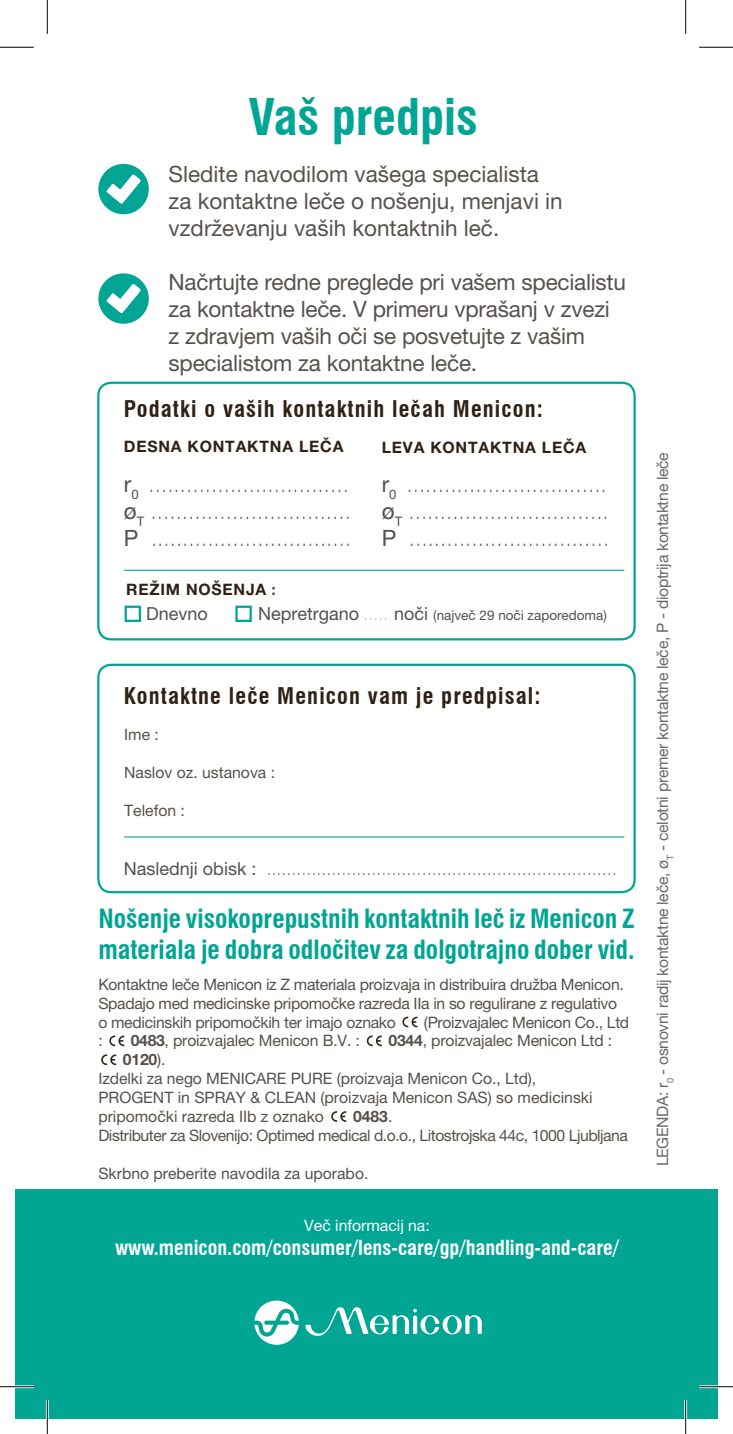
<style>
.page{position:relative;width:733px;height:1434px;background:#fff}
.page>*{position:absolute;margin:0;border:0;box-sizing:border-box;transform-origin:0 0}
.Titre_C22{font:700 condensed 49.5px "Swiss 721 BT";color:#00a594}
.t1{font:700 condensed 25.88px/31.1px "Swiss 721 BT";color:#00a594}
.Body_C10_roman{font:22.5px/27px "Helvetica Neue LT Pro";letter-spacing:-.01em;color:#57514d}
.t2{font:100 22.5px "Helvetica Neue LT Pro";color:#55504b}
.t3{font:700 condensed 22.5px "Swiss 721 BT";letter-spacing:.05em;color:#2f2116}
.Titre_C22-2{font:700 condensed 20.25px "Swiss 721 BT";color:#fff}
.t4{font:100 18px "Helvetica Neue LT Pro";color:#55504b}
.t5{font:18px "Helvetica Neue LT Pro";color:#55504b}
.t6{font:15.75px/18.9px "Helvetica Neue LT Pro";letter-spacing:-.02em;color:#55504b}
.t7{font:15.75px/18.9px "Helvetica Neue LT Pro";color:#55504b}
.t8{font:15.75px "Helvetica Neue LT Pro";letter-spacing:-.02em;color:#6c6864}
.t9{font:700 15.75px "Helvetica Neue LT Pro";letter-spacing:.05em;color:#2f2116}
.t10{font:15.75px "Helvetica Neue LT Pro";color:#fff}
.t11{font:700 15.75px "Helvetica Neue LT Pro";letter-spacing:-.005em;color:#55504b}
.t12{font:13.5px "Helvetica Neue LT Pro";color:#55504b}
.s1{font-weight:400}
.s2{color:#55504b}
.s3{font-size:18px}
.s4{font-weight:200;font-style:italic;font-size:18px}
.s5{font-weight:700}
</style>
<div class="page">
<div style="left:15px;top:1189px;width:702px;height:230px;background:#00a594"></div>
<div style="left:98px;top:164px;width:51px;height:50px;background:#00a594;border-radius:50%"></div>
<svg style="left:106px;top:174px;width:35px;height:30px"></svg>
<div style="left:98px;top:273px;width:51px;height:51px;background:#00a594;border-radius:50%"></div>
<svg style="left:106px;top:284px;width:35px;height:29px"></svg>
<svg style="left:402px;top:1017px;width:15px;height:10px"></svg>
<svg style="left:109px;top:1035px;width:15px;height:11px"></svg>
<svg style="left:366px;top:1035px;width:15px;height:11px"></svg>
<svg style="left:101px;top:1054px;width:15px;height:11px"></svg>
<svg style="left:331px;top:1111px;width:15px;height:11px"></svg>
<svg style="left:254px;top:1300px;width:44px;height:45px"></svg>
<svg style="left:305px;top:1307px;width:176px;height:29px"></svg>
<div style="left:97px;top:382px;width:538px;height:258px;border:2px solid #00a594;border-radius:13px"></div>
<div style="left:97px;top:664px;width:538px;height:229px;border:2px solid #00a594;border-radius:13px"></div>
<div style="left:124px;top:606px;width:17px;height:16px;border:2px solid #00a594"></div>
<div style="left:235px;top:606px;width:17px;height:16px;border:2px solid #00a594"></div>
<hr style="left:124px;top:570px;width:500px;height:1px;background:#00a594">
<hr style="left:124px;top:836px;width:500px;height:1px;background:#00a594">
<hr style="left:0;top:1385px;width:34px;height:3px;background:#fff">
<hr style="left:699px;top:1385px;width:33px;height:3px;background:#fff">
<hr style="left:46px;top:1400px;width:3px;height:34px;background:#fff">
<hr style="left:684px;top:1400px;width:2px;height:34px;background:#fff">
<hr style="left:0;top:47px;width:34px;height:1px;background:#000">
<hr style="left:699px;top:47px;width:33px;height:1px;background:#000">
<hr style="left:0;top:1386px;width:34px;height:1px;background:#000">
<hr style="left:699px;top:1386px;width:33px;height:1px;background:#000">
<hr style="left:47px;top:0;width:1px;height:34px;background:#000">
<hr style="left:47px;top:1400px;width:1px;height:34px;background:#000">
<hr style="left:685px;top:0;width:1px;height:34px;background:#000">
<hr style="left:685px;top:1400px;width:1px;height:34px;background:#000">
<p class="Titre_C22" style="left:248px;top:87px;width:231px">Vaš predpis</p>
<p class="Body_C10_roman" style="left:168px;top:160px;width:395px">Sledite navodilom vašega specialista za kontaktne leče o nošenju, menjavi in vzdrževanju vaših kontaktnih leč.</p>
<p class="Body_C10_roman" style="left:168px;top:268px;width:459px">Načrtujte redne preglede pri vašem specialistu za kontaktne leče. V primeru vprašanj v zvezi z zdravjem vaših oči se posvetujte z vašim specialistom za kontaktne leče.</p>
<p class="t3" style="left:124px;top:395px;width:420px">Podatki o vaših kontaktnih lečah Menicon:</p>
<p class="t9" style="left:124px;top:437px;width:221px">DESNA KONTAKTNA LEČA</p>
<p class="t9" style="left:381px;top:437px;width:206px">LEVA KONTAKTNA LEČA</p>
<p class="t2" style="left:124px;top:471px;width:226px"><span class="s1">r</span><sub>0</sub> ................................</p>
<p class="t2" style="left:124px;top:498px;width:228px"><span class="s1">ø</span><sub>T</sub> ................................</p>
<p class="t2" style="left:124px;top:525px;width:229px"><span class="s1">P</span> ................................</p>
<p class="t2" style="left:381px;top:471px;width:226px"><span class="s1">r</span><sub>0</sub> ................................</p>
<p class="t2" style="left:381px;top:498px;width:228px"><span class="s1">ø</span><sub>T</sub> ................................</p>
<p class="t2" style="left:381px;top:525px;width:229px"><span class="s1">P</span> ................................</p>
<p class="t9" style="left:126px;top:579px;width:151px">REŽIM NOŠENJA <span class="s2">:</span></p>
<p class="t5" style="left:146px;top:602px;width:63px">Dnevno</p>
<p class="t12" style="left:258px;top:607px;width:350px"><span class="s3">Nepretrgano</span> <span class="s4">.....</span> <span class="s3">noči</span> (največ 29 noči zaporedoma)</p>
<p class="t3" style="left:124px;top:682px;width:418px">Kontaktne leče Menicon vam je predpisal:</p>
<p class="t6" style="left:124px;top:725px;width:36px">Ime :</p>
<p class="t7" style="left:124px;top:763px;width:152px">Naslov oz. ustanova :</p>
<p class="t7" style="left:124px;top:801px;width:62px">Telefon :</p>
<p class="t4" style="left:124px;top:858px;width:494px"><span class="s1">Naslednji obisk :</span> ......................................................................</p>
<p class="t1" style="left:98px;top:903px;width:537px">Nošenje visokoprepustnih kontaktnih leč iz Menicon Z materiala je dobra odločitev za dolgotrajno dober vid.</p>
<p class="t6" style="left:98px;top:974px;width:526px">Kontaktne leče Menicon iz Z materiala proizvaja in distribuira družba Menicon.<br>Spadajo med medicinske pripomočke razreda IIa in so regulirane z regulativo o medicinskih pripomočkih ter imajo oznako</p>
<p class="t6" style="left:424px;top:1012px;width:207px">(Proizvajalec Menicon Co., Ltd</p>
<p class="t6" style="left:98px;top:1031px;width:6px">:</p>
<p class="t6" style="left:131px;top:1031px;width:230px"><span class="s5">0483</span>, proizvajalec Menicon B.V. :</p>
<p class="t6" style="left:388px;top:1031px;width:225px"><span class="s5">0344</span>, proizvajalec Menicon Ltd :</p>
<p class="t11" style="left:123px;top:1050px;width:44px">0120<span class="s1">).</span></p>
<p class="t7" style="left:98px;top:1069px;width:495px">Izdelki za nego MENICARE PURE (proizvaja Menicon Co., Ltd),<br>PROGENT in SPRAY &amp; CLEAN (proizvaja Menicon SAS) so medicinski pripomočki razreda IIb z oznako</p>
<p class="t11" style="left:353px;top:1107px;width:41px">0483<span class="s1">.</span></p>
<p class="t6" style="left:98px;top:1126px;width:531px">Distributer za Slovenijo: Optimed medical d.o.o., Litostrojska 44c, 1000 Ljubljana</p>
<p class="t7" style="left:98px;top:1163px;width:271px">Skrbno preberite navodila za uporabo.</p>
<p class="t10" style="left:304px;top:1216px;width:127px">Več informacij na:</p>
<p class="Titre_C22-2" style="left:115px;top:1235px;width:505px">www.menicon.com/consumer/lens-care/gp/handling-and-care/</p>
<p class="t8" style="left:653px;top:1166px;width:715px;rotate:-90deg">LEGENDA: r<sub>0</sub> - osnovni radij kontaktne leče, ø<sub>T</sub> - celotni premer kontaktne leče, P - dioptrija kontaktne leče</p>
</div>
